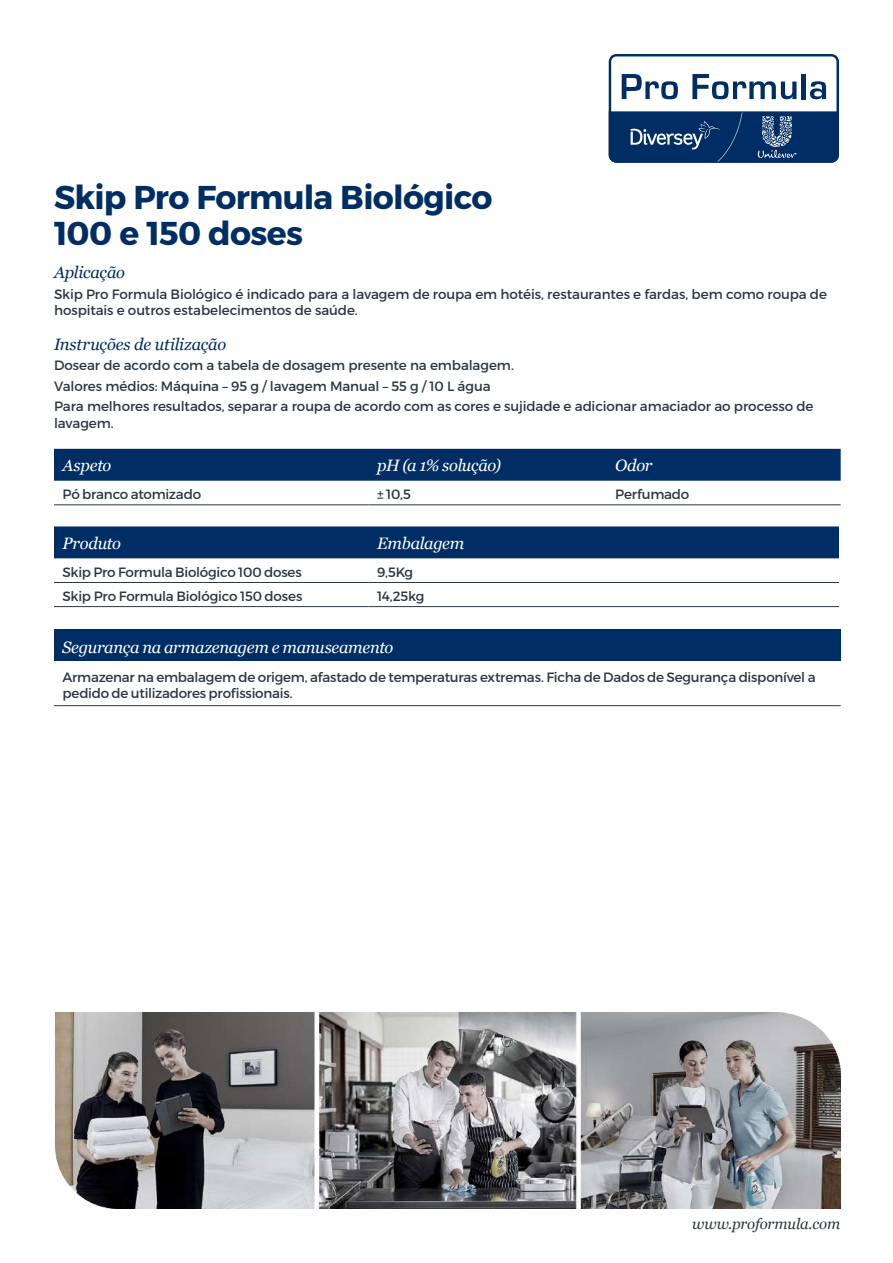
<style>
.page{position:relative;width:893px;height:1263px;background:#fff}
.page>*{position:absolute;margin:0;border:0;box-sizing:border-box;transform-origin:0 0}
.t1{font:700 33px/36px "Montserrat";letter-spacing:-.025em;color:#002e64}
.t2{font:italic 16.5px "Georgia";letter-spacing:-.02em;color:#fff}
.t3{font:italic 16.5px "Georgia";letter-spacing:-.01em;color:#002e64}
.t4{font:italic 15px "Georgia";letter-spacing:-.01em;color:#2c3741}
.t5{font:13.5px/20.4px "Montserrat";letter-spacing:-.01em;color:#2c3741}
</style>
<div class="page">
<svg style="left:609px;top:54px;width:230px;height:109px"></svg>
<img style="left:54px;top:1012px;width:786px;height:197px">
<div style="left:54px;top:629px;width:787px;height:32px;background:#002e64"></div>
<hr style="left:54px;top:705px;width:787px;height:1px;background:#2c3741">
<div style="left:54px;top:526px;width:785px;height:32px;background:#002e64"></div>
<hr style="left:54px;top:582px;width:315px;height:1px;background:#2c3741">
<hr style="left:369px;top:582px;width:470px;height:1px;background:#2c3741">
<hr style="left:54px;top:606px;width:315px;height:1px;background:#2c3741">
<hr style="left:369px;top:606px;width:470px;height:1px;background:#2c3741">
<div style="left:54px;top:449px;width:787px;height:32px;background:#002e64"></div>
<hr style="left:54px;top:504px;width:315px;height:1px;background:#2c3741">
<hr style="left:369px;top:504px;width:238px;height:1px;background:#2c3741">
<hr style="left:607px;top:504px;width:234px;height:1px;background:#2c3741">
<h1 class="t1" style="left:54px;top:179px;width:440px">Skip Pro Formula Biológico<br>100 e 150 doses</h1>
<p class="t3" style="left:54px;top:262px;width:73px">Aplicação</p>
<p class="t5" style="left:54px;top:286px;width:774px;line-height:16.2px">Skip Pro Formula Biológico é indicado para a lavagem de roupa em hotéis, restaurantes e fardas, bem como roupa de hospitais e outros estabelecimentos de saúde.</p>
<p class="t3" style="left:54px;top:334px;width:174px">Instruções de utilização</p>
<p class="t5" style="left:54px;top:355px;width:761px">Dosear de acordo com a tabela de dosagem presente na embalagem.<br>Valores médios: Máquina – 95 g / lavagem Manual – 55 g / 10 L água<br>Para melhores resultados, separar a roupa de acordo com as cores e sujidade e adicionar amaciador ao processo de</p>
<p class="t5" style="left:54px;top:412px;width:61px">lavagem.</p>
<p class="t2" style="left:63px;top:455px;width:50px">Aspeto</p>
<p class="t2" style="left:377px;top:455px;width:125px">pH (a 1% solução)</p>
<p class="t2" style="left:615px;top:455px;width:39px">Odor</p>
<p class="t5" style="left:63px;top:484px;width:140px">Pó branco atomizado</p>
<p class="t5" style="left:377px;top:484px;width:35px">± 10,5</p>
<p class="t5" style="left:615px;top:484px;width:76px">Perfumado</p>
<p class="t2" style="left:63px;top:532px;width:60px">Produto</p>
<p class="t2" style="left:377px;top:532px;width:89px">Embalagem</p>
<p class="t5" style="left:63px;top:562px;width:241px">Skip Pro Formula Biológico 100 doses</p>
<p class="t5" style="left:377px;top:562px;width:38px">9,5Kg</p>
<p class="t5" style="left:63px;top:586px;width:241px">Skip Pro Formula Biológico 150 doses</p>
<p class="t5" style="left:377px;top:586px;width:49px">14,25kg</p>
<p class="t2" style="left:62px;top:636px;width:333px">Segurança na armazenagem e manuseamento</p>
<p class="t5" style="left:63px;top:669px;width:755px;line-height:16.5px">Armazenar na embalagem de origem, afastado de temperaturas extremas. Ficha de Dados de Segurança disponível a pedido de utilizadores profissionais.</p>
<p class="t4" style="left:692px;top:1215px;width:150px">www.proformula.com</p>
</div>
